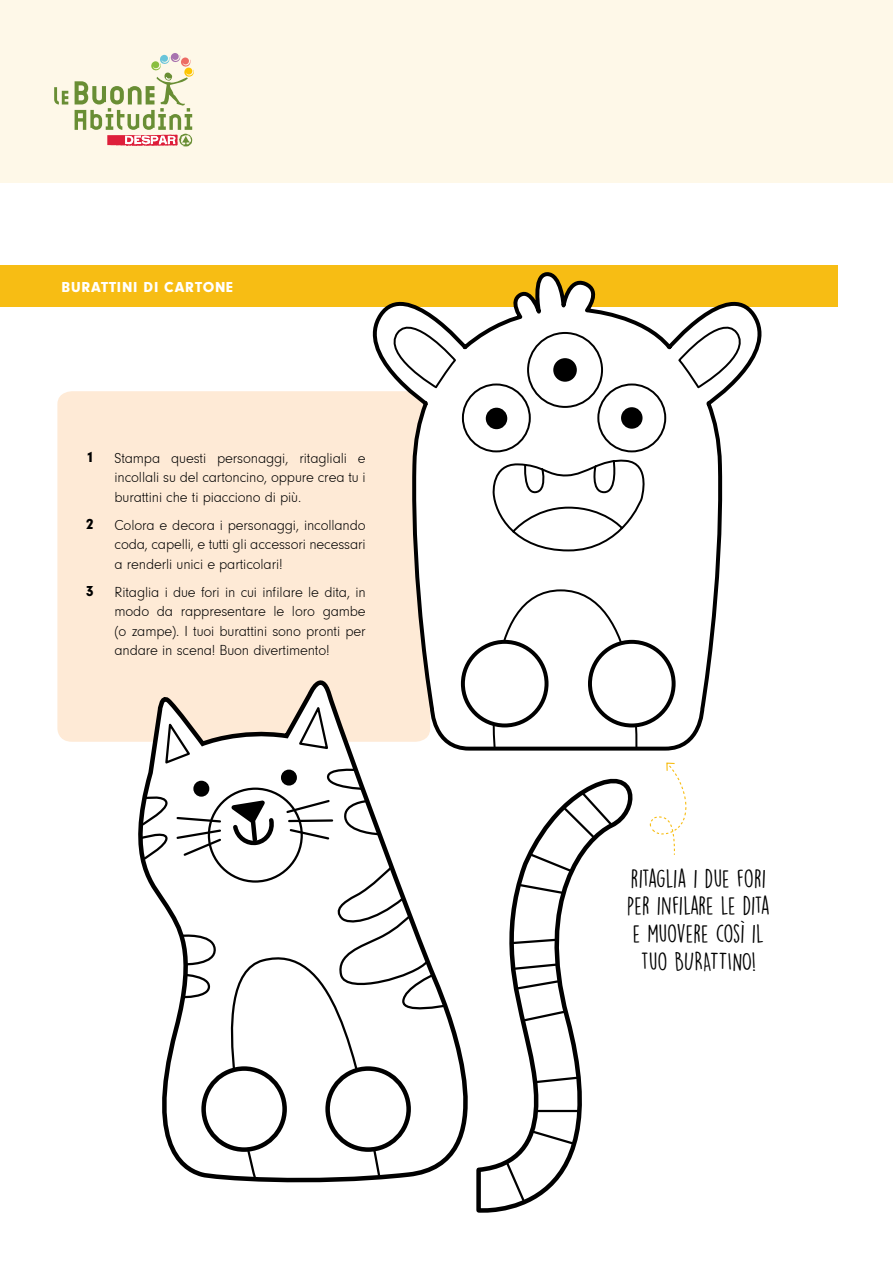
<style>
.page{position:relative;width:893px;height:1263px;background:#fff}
.page>*{position:absolute;margin:0;border:0;box-sizing:border-box;transform-origin:0 0}
.t1{font:23.1px/27.6px "DK Lemon Yellow Sun";color:#000;text-align:center}
.t2{font:300 15px/19.5px "Neuzeit Gro";letter-spacing:-.01em;color:#000;text-align:justify}
.t3{font:900 15px "Neuzeit Grotesk TOT";letter-spacing:.055em;color:#fff}
.t4{font:900 15px "Neuzeit Grotesk TOT";color:#000}
</style>
<div class="page">
<div style="left:0;top:0;width:893px;height:183px;background:#fef8e8"></div>
<div style="left:0;top:266px;width:838px;height:41px;background:#f7bd14"></div>
<svg style="left:54px;top:87px;width:14px;height:17px"></svg>
<svg style="left:75px;top:53px;width:119px;height:94px"></svg>
<div style="left:57px;top:391px;width:373px;height:351px;background:#feead6;border-radius:14px"></div>
<svg style="left:149px;top:680px;width:319px;height:503px"></svg>
<svg style="left:163px;top:701px;width:167px;height:67px"></svg>
<svg style="left:138px;top:768px;width:309px;height:413px"></svg>
<div style="left:204px;top:1068px;width:81px;height:81px;background:#fff;border-radius:50%"></div>
<div style="left:201px;top:1066px;width:86px;height:86px;border:5px solid #000;border-radius:50%"></div>
<div style="left:328px;top:1068px;width:81px;height:81px;background:#fff;border-radius:50%"></div>
<div style="left:325px;top:1066px;width:86px;height:86px;border:5px solid #000;border-radius:50%"></div>
<svg style="left:476px;top:778px;width:157px;height:435px"></svg>
<svg style="left:504px;top:789px;width:111px;height:416px"></svg>
<svg style="left:348px;top:272px;width:414px;height:480px"></svg>
<svg style="left:480px;top:588px;width:164px;height:163px"></svg>
<div style="left:463px;top:642px;width:83px;height:83px;background:#fff;border-radius:50%"></div>
<div style="left:461px;top:640px;width:87px;height:87px;border:4px solid #000;border-radius:50%"></div>
<div style="left:590px;top:642px;width:84px;height:83px;background:#fff;border-radius:50%"></div>
<div style="left:588px;top:640px;width:88px;height:87px;border:4px solid #000;border-radius:50%"></div>
<svg style="left:378px;top:312px;width:378px;height:141px"></svg>
<div style="left:487px;top:409px;width:19px;height:19px;background:#000;border-radius:50%"></div>
<div style="left:486px;top:408px;width:21px;height:21px;border:2px solid #000;border-radius:50%"></div>
<div style="left:554px;top:359px;width:22px;height:22px;background:#000;border-radius:50%"></div>
<div style="left:553px;top:358px;width:24px;height:24px;border:2px solid #000;border-radius:50%"></div>
<div style="left:622px;top:408px;width:19px;height:20px;background:#000;border-radius:50%"></div>
<div style="left:621px;top:407px;width:21px;height:22px;border:2px solid #000;border-radius:50%"></div>
<svg style="left:492px;top:459px;width:162px;height:93px"></svg>
<svg style="left:649px;top:762px;width:37px;height:93px"></svg>
<p class="t3" style="left:62px;top:279px;width:173px">BURATTINI DI CARTONE</p>
<p class="t4" style="left:86px;top:448px;width:9px">1</p>
<p class="t4" style="left:86px;top:515px;width:9px">2</p>
<p class="t4" style="left:86px;top:582px;width:9px">3</p>
<p class="t2" style="left:115px;top:448px;width:253px">Stampa questi personaggi, ritagliali e incollali su del cartoncino, oppure crea tu i burattini che ti piacciono di più.</p>
<p class="t2" style="left:115px;top:515px;width:253px">Colora e decora i personaggi, incollando coda, capelli, e tutti gli accessori necessari a renderli unici e particolari!</p>
<p class="t2" style="left:115px;top:582px;width:253px">Ritaglia i due fori in cui infilare le dita, in modo da rappresentare le loro gambe (o zampe). I tuoi burattini sono pronti per andare in scena! Buon divertimento!</p>
<h1 class="t1" style="left:627px;top:864px;width:144px">RITAGLIA I DUE FORI<br>PER INFILARE LE DITA<br>E MUOVERE COSÌ IL<br>TUO BURATTINO!</h1>
</div>
